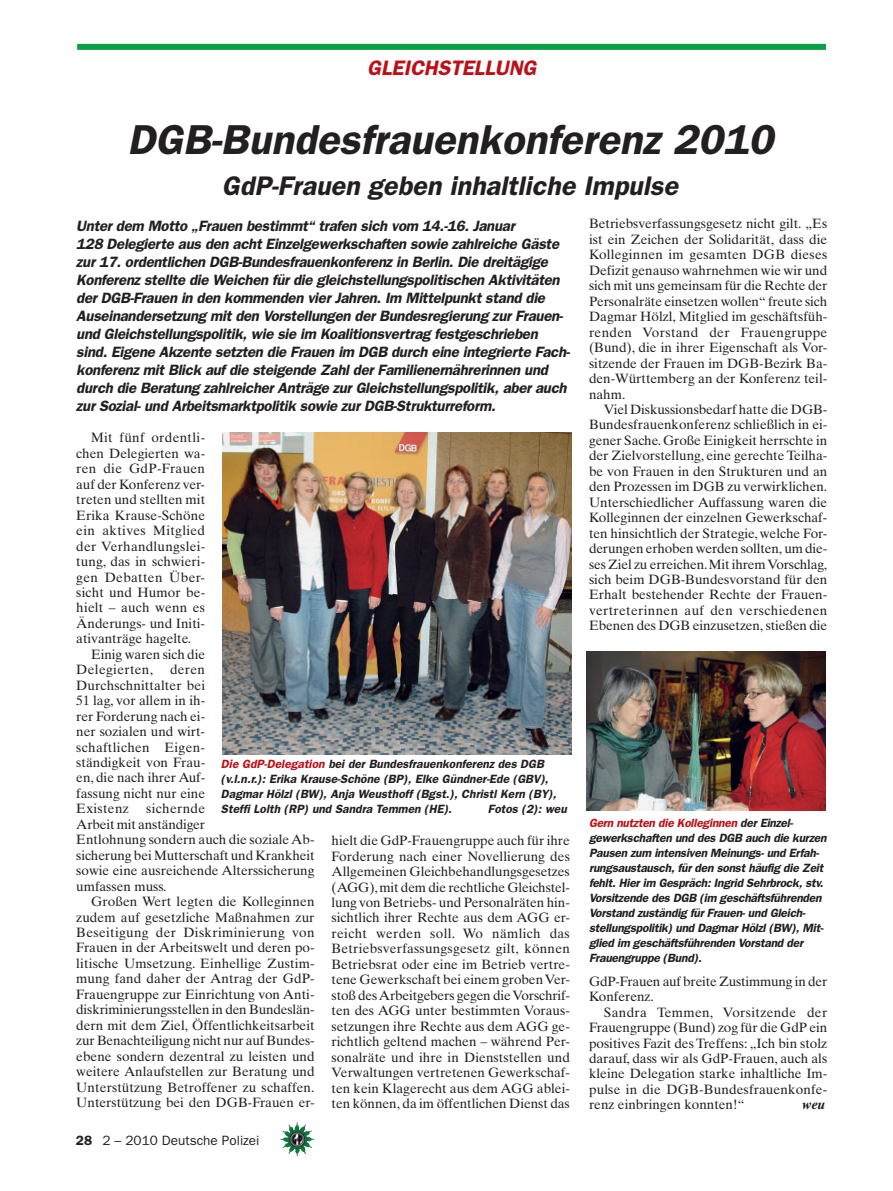
<style>
.page{position:relative;width:893px;height:1191px;background:#fff}
.page>*{position:absolute;margin:0;border:0;box-sizing:border-box;transform-origin:0 0}
.t1{font:italic 600 42px "Franklin Gothic";color:#231f20}
.t2{font:italic 600 27px "Franklin Gothic";color:#231f20}
.t3{font:italic 600 21px "Franklin Gothic";color:#bb1018}
.t4{font:italic 600 15px/18px "Franklin Gothic";letter-spacing:-.02em;color:#231f20}
.t5{font:13.5px/15.5px "Times Ten";color:#231f20;text-align:justify}
.t6{font:13.5px "Franklin Gothic";color:#231f20}
.t7{font:italic 700 13.5px "Times Ten";color:#231f20}
.t8{font:italic 600 12px/15px "Franklin Gothic";letter-spacing:-.02em;color:#231f20}
.t9{font:italic 600 12px/15px "Franklin Gothic";color:#231f20}
.s1{color:#bb1018}
.s2{font-weight:600}
</style>
<div class="page">
<img style="left:282px;top:1124px;width:32px;height:32px">
<div style="left:77px;top:44px;width:748px;height:6px;background:#0a9f46"></div>
<img style="left:222px;top:433px;width:350px;height:322px">
<img style="left:587px;top:651px;width:238px;height:159px">
<h3 class="t3" style="left:367px;top:60px;width:174px">GLEICHSTELLUNG</h3>
<h1 class="t1" style="left:127px;top:126px;width:654px">DGB-Bundesfrauenkonferenz 2010</h1>
<h2 class="t2" style="left:222px;top:176px;width:462px">GdP-Frauen geben inhaltliche Impulse</h2>
<p class="t4" style="left:76px;top:218px;width:497px">Unter dem Motto „Frauen bestimmt“ trafen sich vom 14.-16. Januar<br>128 Delegierte aus den acht Einzelgewerkschaften sowie zahlreiche Gäste zur 17. ordentlichen DGB-Bundesfrauenkonferenz in Berlin. Die dreitägige Konferenz stellte die Weichen für die gleichstellungspolitischen Aktivitäten der DGB-Frauen in den kommenden vier Jahren. Im Mittelpunkt stand die Auseinandersetzung mit den Vorstellungen der Bundesregierung zur Frauen&shy;und Gleichstellungspolitik, wie sie im Koalitionsvertrag festgeschrieben sind. Eigene Akzente setzten die Frauen im DGB durch eine integrierte Fach&shy;konferenz mit Blick auf die steigende Zahl der Familienernährerinnen und durch die Beratung zahlreicher Anträge zur Gleichstellungspolitik, aber auch zur Sozial- und Arbeitsmarktpolitik sowie zur DGB-Strukturreform.</p>
<p class="t5" style="left:76px;top:431px;width:130px;text-indent:15px">Mit fünf ordentli&shy;chen Delegierten wa&shy;ren die GdP-Frauen auf der Konferenz ver&shy;treten und stellten mit Erika Krause-Schöne ein aktives Mitglied der Verhandlungslei&shy;tung, das in schwieri&shy;gen Debatten Über&shy;sicht und Humor be&shy;hielt – auch wenn es Änderungs- und Initi&shy;ativanträge hagelte.</p>
<p class="t5" style="left:76px;top:648px;width:130px;text-indent:15px">Einig waren sich die Delegierten, deren Durchschnittalter bei 51 lag, vor allem in ih&shy;rer Forderung nach ei&shy;ner sozialen und wirt&shy;schaftlichen Eigen&shy;ständigkeit von Frau&shy;en, die nach ihrer Auf&shy;fassung nicht nur eine Existenz</p>
<p class="t5" style="left:589px;top:217px;width:240px">Betriebsverfassungsgesetz nicht gilt. „Es ist ein Zeichen der Solidarität, dass die Kolleginnen im gesamten DGB dieses Defizit genauso wahrnehmen wie wir und sich mit uns gemeinsam für die Rechte der Personalräte einsetzen wollen“ freute sich Dagmar Hölzl, Mitglied im geschäftsfüh&shy;renden Vorstand der Frauengruppe (Bund), die in ihrer Eigenschaft als Vor&shy;sitzende der Frauen im DGB-Bezirk Ba&shy;den-Württemberg an der Konferenz teil&shy;nahm.</p>
<p class="t5" style="left:589px;top:403px;width:240px;text-indent:15px">Viel Diskussionsbedarf hatte die DGB-Bundesfrauenkonferenz schließlich in ei&shy;gener Sache. Große Einigkeit herrschte in der Zielvorstellung, eine gerechte Teilha&shy;be von Frauen in den Strukturen und an den Prozessen im DGB zu verwirklichen.<br>Unterschiedlicher Auffassung waren die Kolleginnen der einzelnen Gewerkschaf&shy;ten hinsichtlich der Strategie, welche For&shy;derungen erhoben werden sollten, um die&shy;ses Ziel zu erreichen. Mit ihrem Vorschlag, sich beim DGB-Bundesvorstand für den Erhalt bestehender Rechte der Frauen&shy;vertreterinnen auf den verschiedenen Ebenen des DGB einzusetzen, stießen die</p>
<p class="t9" style="left:221px;top:757px;width:339px"><span class="s1">Die GdP-Delegation</span> bei der Bundesfrauenkonferenz des DGB (v.l.n.r.): Erika Krause-Schöne (BP), Elke Gündner-Ede (GBV), Dagmar Hölzl (BW), Anja Weusthoff (Bgst.), Christl Kern (BY), Steffi Lolth (RP) und Sandra Temmen (HE).</p>
<p class="t5" style="left:76px;top:802px;width:240px;text-align:left;text-indent:70px">sichernde<br>Arbeit mit anständiger<br>Entlohnung sondern auch die soziale Ab&shy;sicherung bei Mutterschaft und Krankheit sowie eine ausreichende Alterssicherung umfassen muss.</p>
<p class="t5" style="left:76px;top:895px;width:240px;text-indent:15px">Großen Wert legten die Kolleginnen zudem auf gesetzliche Maßnahmen zur Beseitigung der Diskriminierung von Frauen in der Arbeitswelt und deren po&shy;litische Umsetzung. Einhellige Zustim&shy;mung fand daher der Antrag der GdP-Frauengruppe zur Einrichtung von Anti&shy;diskriminierungsstellen in den Bundeslän&shy;dern mit dem Ziel, Öffentlichkeitsarbeit zur Benachteiligung nicht nur auf Bundes&shy;ebene sondern dezentral zu leisten und weitere Anlaufstellen zur Beratung und Unterstützung Betroffener zu schaffen.<br>Unterstützung bei den DGB-Frauen er-</p>
<p class="t8" style="left:488px;top:802px;width:82px">Fotos (2): weu</p>
<p class="t8" style="left:589px;top:816px;width:241px"><span class="s1">Gern nutzten die Kolleginnen</span> der Einzel&shy;gewerkschaften und des DGB auch die kurzen Pausen zum intensiven Meinungs- und Erfah&shy;rungsaustausch, für den sonst häufig die Zeit fehlt. Hier im Gespräch: Ingrid Sehrbrock, stv.<br>Vorsitzende des DGB (im geschäftsführenden Vorstand zuständig für Frauen- und Gleich&shy;stellungspolitik) und Dagmar Hölzl (BW), Mit&shy;glied im geschäftsführenden Vorstand der Frauengruppe (Bund).</p>
<p class="t5" style="left:331px;top:834px;width:240px">hielt die GdP-Frauengruppe auch für ihre Forderung nach einer Novellierung des Allgemeinen Gleichbehandlungsgesetzes (AGG), mit dem die rechtliche Gleichstel&shy;lung von Betriebs- und Personalräten hin&shy;sichtlich ihrer Rechte aus dem AGG er&shy;reicht werden soll. Wo nämlich das Betriebsverfassungsgesetz gilt, können Betriebsrat oder eine im Betrieb vertre&shy;tene Gewerkschaft bei einem groben Ver&shy;stoß des Arbeitgebers gegen die Vorschrif&shy;ten des AGG unter bestimmten Voraus&shy;setzungen ihre Rechte aus dem AGG ge&shy;richtlich geltend machen – während Per&shy;sonalräte und ihre in Dienststellen und Verwaltungen vertretenen Gewerkschaf&shy;ten kein Klagerecht aus dem AGG ablei&shy;ten können, da im öffentlichen Dienst das</p>
<p class="t5" style="left:589px;top:975px;width:240px">GdP-Frauen auf breite Zustimmung in der<br>Konferenz.</p>
<p class="t5" style="left:589px;top:1005px;width:240px;text-indent:15px">Sandra Temmen, Vorsitzende der Frauengruppe (Bund) zog für die GdP ein positives Fazit des Treffens: „Ich bin stolz darauf, dass wir als GdP-Frauen, auch als kleine Delegation starke inhaltliche Im&shy;pulse in die DGB-Bundesfrauenkonfe&shy;renz einbringen konnten!“</p>
<p class="t7" style="left:801px;top:1099px;width:25px">weu</p>
<p class="t6" style="left:76px;top:1136px;width:185px"><span class="s2">28</span> 2 – 2010 Deutsche Polizei</p>
</div>
